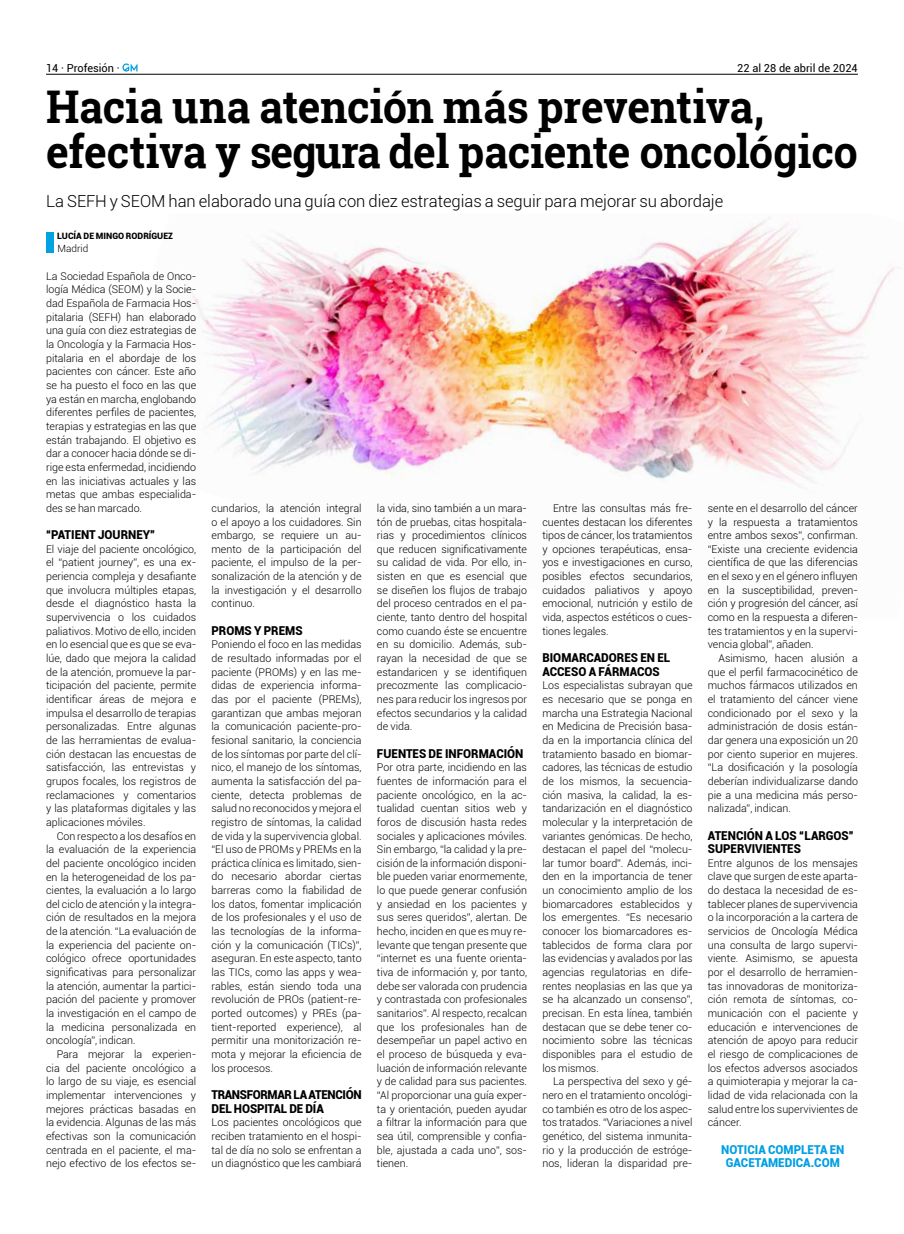
<style>
.page{position:relative;width:904px;height:1234px;background:#fff}
.page>*{position:absolute;margin:0;border:0;box-sizing:border-box;transform-origin:0 0}
.t1{font:700 45px/45px "Roboto Slab";letter-spacing:-.005em;color:#000;scale:.95 1}
.t2{font:300 16.62px "Roboto";letter-spacing:-.005em;color:#000}
.t3{font:900 12.25px/13.6px "Roboto";color:#000;scale:.95 1}
.t4{font:900 12.25px/13.6px "Roboto";letter-spacing:-.03em;color:#000;scale:.95 1}
.t5{font:900 12.25px/13.6px "Roboto";color:#009fe3;text-align:center;scale:.95 1}
.t6{font:11px "Roboto";color:#000}
.t7{font:300 10.62px/13.6px "Roboto";color:#000;text-align:justify}
.t8{font:300 10px "Roboto";color:#000}
.t9{font:900 8.75px "Roboto";color:#000}
</style>
<div class="page">
<hr style="left:46px;top:74px;width:811px;height:1px;background:#000">
<svg style="left:122px;top:63px;width:15px;height:9px"></svg>
<img style="left:186px;top:218px;width:709px;height:270px">
<div style="left:46px;top:232px;width:8px;height:20px;background:#00a2e2"></div>
<p class="t6" style="left:46px;top:60px;width:75px">14 · Profesión ·</p>
<p class="t6" style="left:737px;top:60px;width:122px">22 al 28 de abril de 2024</p>
<h1 class="t1" style="left:46px;top:83px;width:856px">Hacia una atención más preventiva, efectiva y segura del paciente oncológico</h1>
<h2 class="t2" style="left:46px;top:190px;width:678px">La SEFH y SEOM han elaborado una guía con diez estrategias a seguir para mejorar su abordaje</h2>
<p class="t9" style="left:57px;top:229px;width:117px">LUCÍA DE MINGO RODRÍGUEZ</p>
<p class="t8" style="left:58px;top:242px;width:32px">Madrid</p>
<p class="t7" style="left:46px;top:269px;width:152px">La Sociedad Española de Onco&shy;logía Médica (SEOM) y la Socie&shy;dad Española de Farmacia Hos&shy;pitalaria (SEFH) han elaborado una guía con diez estrategias de la Oncología y la Farmacia Hos&shy;pitalaria en el abordaje de los pacientes con cáncer. Este año se ha puesto el foco en las que ya están en marcha, englobando diferentes perfiles de pacientes, terapias y estrategias en las que están trabajando. El objetivo es dar a conocer hacia dónde se di&shy;rige esta enfermedad, incidiendo en las iniciativas actuales y las metas que ambas especialida&shy;des se han marcado.</p>
<p class="t3" style="left:46px;top:527px;width:117px">“PATIENT JOURNEY”</p>
<p class="t7" style="left:46px;top:541px;width:152px">El viaje del paciente oncológico, el “patient journey”, es una ex&shy;periencia compleja y desafiante que involucra múltiples etapas, desde el diagnóstico hasta la supervivencia o los cuidados paliativos. Motivo de ello, inciden en lo esencial que es que se eva&shy;lúe, dado que mejora la calidad de la atención, promueve la par&shy;ticipación del paciente, permite identificar áreas de mejora e impulsa el desarrollo de terapias personalizadas. Entre algunas de las herramientas de evalua&shy;ción destacan las encuestas de satisfacción, las entrevistas y grupos focales, los registros de reclamaciones y comentarios y las plataformas digitales y las aplicaciones móviles.</p>
<p class="t7" style="left:46px;top:828px;width:152px;text-indent:11px">Con respecto a los desafíos en la evaluación de la experiencia del paciente oncológico inciden en la heterogeneidad de los pa&shy;cientes, la evaluación a lo largo del ciclo de atención y la integra&shy;ción de resultados en la mejora de la atención. “La evaluación de la experiencia del paciente on&shy;cológico ofrece oportunidades significativas para personalizar la atención, aumentar la partici&shy;pación del paciente y promover la investigación en el campo de la medicina personalizada en oncología”, indican.</p>
<p class="t7" style="left:46px;top:1046px;width:152px;text-indent:11px">Para mejorar la experien&shy;cia del paciente oncológico a lo largo de su viaje, es esencial implementar intervenciones y mejores prácticas basadas en la evidencia. Algunas de las más efectivas son la comunicación centrada en el paciente, el ma&shy;nejo efectivo de los efectos se-</p>
<p class="t7" style="left:211px;top:501px;width:152px">cundarios, la atención integral o el apoyo a los cuidadores. Sin embargo, se requiere un au&shy;mento de la participación del paciente, el impulso de la per&shy;sonalización de la atención y de la investigación y el desarrollo continuo.</p>
<p class="t3" style="left:211px;top:623px;width:97px">PROMS Y PREMS</p>
<p class="t7" style="left:211px;top:637px;width:152px">Poniendo el foco en las medidas de resultado informadas por el paciente (PROMs) y en las me&shy;didas de experiencia informa&shy;das por el paciente (PREMs), garantizan que ambas mejoran la comunicación paciente-pro&shy;fesional sanitario, la conciencia de los síntomas por parte del clí&shy;nico, el manejo de los síntomas, aumenta la satisfacción del pa&shy;ciente, detecta problemas de salud no reconocidos y mejora el registro de síntomas, la calidad de vida y la supervivencia global. “El uso de PROMs y PREMs en la práctica clínica es limitado, sien&shy;do necesario abordar ciertas barreras como la fiabilidad de los datos, fomentar implicación de los profesionales y el uso de las tecnologías de la informa&shy;ción y la comunicación (TICs)”, aseguran. En este aspecto, tanto las TICs, como las apps y wea&shy;rables, están siendo toda una revolución de PROs (patient-re&shy;ported outcomes) y PREs (pa&shy;tient-reported experience), al permitir una monitorización re&shy;mota y mejorar la eficiencia de los procesos.</p>
<p class="t4" style="left:211px;top:1086px;width:159px">TRANSFORMAR LA ATENCIÓN<br>DEL HOSPITAL DE DÍA</p>
<p class="t7" style="left:211px;top:1114px;width:152px">Los pacientes oncológicos que reciben tratamiento en el hospi&shy;tal de día no solo se enfrentan a un diagnóstico que les cambiará</p>
<p class="t7" style="left:377px;top:501px;width:152px">la vida, sino también a un mara&shy;tón de pruebas, citas hospitala&shy;rias y procedimientos clínicos que reducen significativamente su calidad de vida. Por ello, in&shy;sisten en que es esencial que se diseñen los flujos de trabajo del proceso centrados en el pa&shy;ciente, tanto dentro del hospital como cuando éste se encuentre en su domicilio. Además, sub&shy;rayan la necesidad de que se estandaricen y se identifiquen precozmente las complicacio&shy;nes para reducir los ingresos por efectos secundarios y la calidad de vida.</p>
<p class="t3" style="left:377px;top:745px;width:156px">FUENTES DE INFORMACIÓN</p>
<p class="t7" style="left:377px;top:760px;width:152px">Por otra parte, incidiendo en las fuentes de información para el paciente oncológico, en la ac&shy;tualidad cuentan sitios web y foros de discusión hasta redes sociales y aplicaciones móviles.<br>Sin embargo, “la calidad y la pre&shy;cisión de la información disponi&shy;ble pueden variar enormemente, lo que puede generar confusión y ansiedad en los pacientes y sus seres queridos”, alertan. De hecho, inciden en que es muy re&shy;levante que tengan presente que “internet es una fuente orienta&shy;tiva de información y, por tanto, debe ser valorada con prudencia y contrastada con profesionales sanitarios”. Al respecto, recalcan que los profesionales han de desempeñar un papel activo en el proceso de búsqueda y eva&shy;luación de información relevante y de calidad para sus pacientes. “Al proporcionar una guía exper&shy;ta y orientación, pueden ayudar a filtrar la información para que sea útil, comprensible y confia&shy;ble, ajustada a cada uno”, sos&shy;tienen.</p>
<p class="t7" style="left:542px;top:501px;width:152px;text-indent:11px">Entre las consultas más fre&shy;cuentes destacan los diferentes tipos de cáncer, los tratamientos y opciones terapéuticas, ensa&shy;yos e investigaciones en curso, posibles efectos secundarios, cuidados paliativos y apoyo emocional, nutrición y estilo de vida, aspectos estéticos o cues&shy;tiones legales.</p>
<p class="t3" style="left:542px;top:650px;width:136px">BIOMARCADORES EN EL<br>ACCESO A FÁRMACOS</p>
<p class="t7" style="left:542px;top:678px;width:152px">Los especialistas subrayan que es necesario que se ponga en marcha una Estrategia Nacional en Medicina de Precisión basa&shy;da en la importancia clínica del tratamiento basado en biomar&shy;cadores, las técnicas de estudio de los mismos, la secuencia&shy;ción masiva, la calidad, la es&shy;tandarización en el diagnóstico molecular y la interpretación de variantes genómicas. De hecho, destacan el papel del “molecu&shy;lar tumor board”. Además, inci&shy;den en la importancia de tener un conocimiento amplio de los biomarcadores establecidos y los emergentes. “Es necesario conocer los biomarcadores es&shy;tablecidos de forma clara por las evidencias y avalados por las agencias regulatorias en dife&shy;rentes neoplasias en las que ya se ha alcanzado un consenso”, precisan. En esta línea, también destacan que se debe tener co&shy;nocimiento sobre las técnicas disponibles para el estudio de los mismos.</p>
<p class="t7" style="left:542px;top:1074px;width:152px;text-indent:11px">La perspectiva del sexo y gé&shy;nero en el tratamiento oncológi&shy;co también es otro de los aspec&shy;tos tratados. “Variaciones a nivel genético, del sistema inmunita&shy;rio y la producción de estróge&shy;nos, lideran la disparidad pre-</p>
<p class="t7" style="left:707px;top:501px;width:152px">sente en el desarrollo del cáncer y la respuesta a tratamientos entre ambos sexos”, confirman. “Existe una creciente evidencia científica de que las diferencias en el sexo y en el género influyen en la susceptibilidad, preven&shy;ción y progresión del cáncer, así como en la respuesta a diferen&shy;tes tratamientos y en la supervi&shy;vencia global”, añaden.</p>
<p class="t7" style="left:707px;top:651px;width:152px;text-indent:11px">Asimismo, hacen alusión a que el perfil farmacocinético de muchos fármacos utilizados en el tratamiento del cáncer viene condicionado por el sexo y la administración de dosis están&shy;dar genera una exposición un 20 por ciento superior en mujeres. “La dosificación y la posología deberían individualizarse dando pie a una medicina más perso&shy;nalizada”, indican.</p>
<p class="t3" style="left:707px;top:827px;width:155px">ATENCIÓN A LOS “LARGOS”<br>SUPERVIVIENTES</p>
<p class="t7" style="left:707px;top:855px;width:152px">Entre algunos de los mensajes clave que surgen de este aparta&shy;do destaca la necesidad de es&shy;tablecer planes de supervivencia o la incorporación a la cartera de servicios de Oncología Médica una consulta de largo supervi&shy;viente. Asimismo, se apuesta por el desarrollo de herramien&shy;tas innovadoras de monitoriza&shy;ción remota de síntomas, co&shy;municación con el paciente y educación e intervenciones de atención de apoyo para reducir el riesgo de complicaciones de los efectos adversos asociados a quimioterapia y mejorar la ca&shy;lidad de vida relacionada con la salud entre los supervivientes de cáncer.</p>
<p class="t5" style="left:721px;top:1141px;width:131px">NOTICIA COMPLETA EN<br>GACETAMEDICA.COM</p>
</div>
